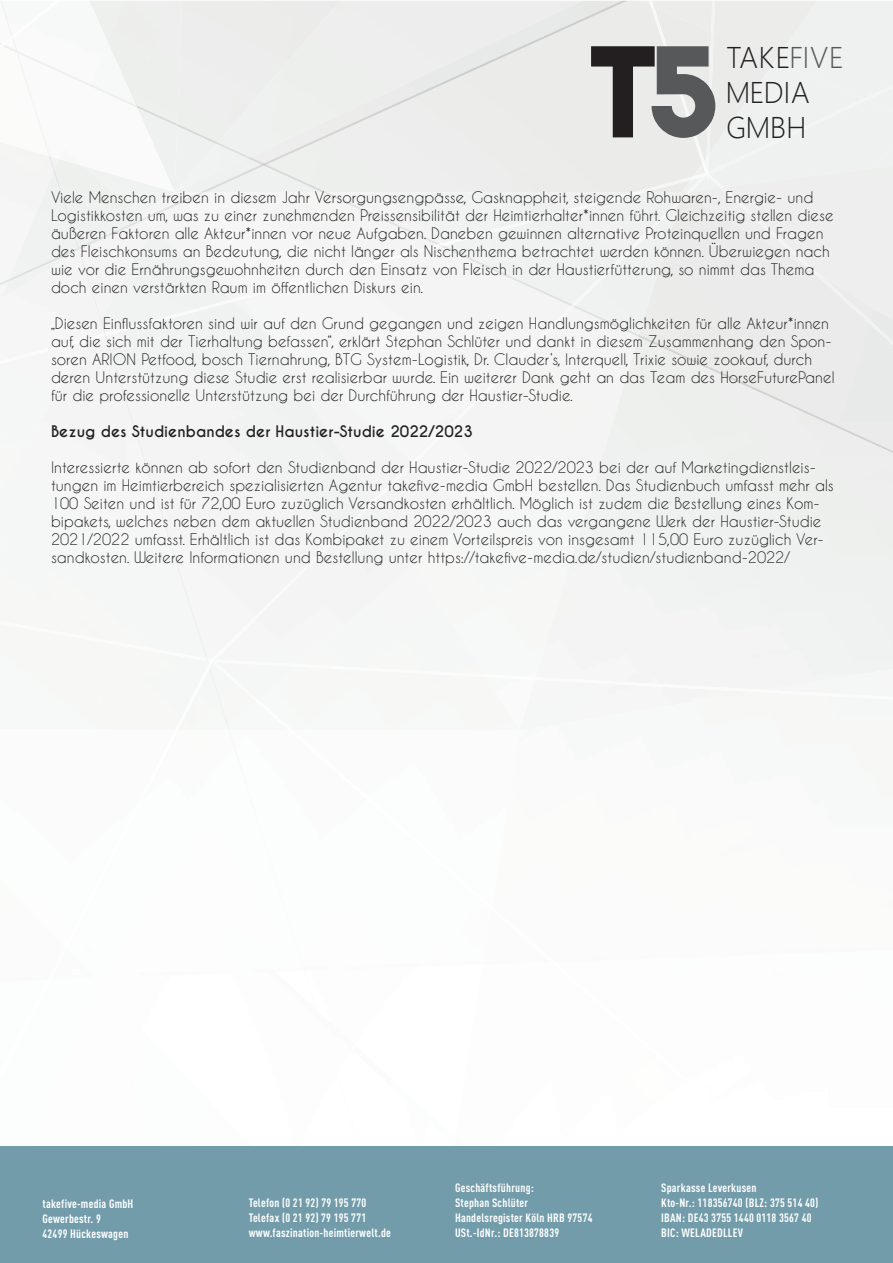
<style>
.page{position:relative;width:893px;height:1263px;background:#fff}
.page>*{position:absolute;margin:0;border:0;box-sizing:border-box;transform-origin:0 0}
.t1{font:123.6px "The Next Font";color:#231f20}
.t2{font:300 30px "Homizio";letter-spacing:.08em;color:#231f20}
.t3{font:15px/18px "Caviar Dreams";color:#231f20}
.t4{font:700 15px "Caviar Dreams";color:#231f20}
.t5{font:700 condensed 12px/15px "DIN Pro";letter-spacing:.02em;color:#fff}
.s1{color:#57585a}
</style>
<div class="page">
<img style="left:777px;top:244px;width:5px;height:5px">
<div style="left:574px;top:306px;width:65px;height:31px;background:#f0f2f1"></div>
<div style="left:665px;top:249px;width:228px;height:98px;background:#eaebea"></div>
<div style="left:561px;top:348px;width:332px;height:342px;background:#f0f2f1"></div>
<img style="left:638px;top:335px;width:27px;height:13px">
<div style="left:663px;top:347px;width:230px;height:106px;background:#ececeb"></div>
<div style="left:766px;top:669px;width:127px;height:21px;background:#f5f6f5"></div>
<div style="left:374px;top:503px;width:40px;height:97px;background:#f3f4f3"></div>
<div style="left:785px;top:166px;width:108px;height:154px;background:#edeeed"></div>
<div style="left:373px;top:325px;width:39px;height:137px;background:#f5f6f5"></div>
<div style="left:441px;top:246px;width:132px;height:60px;background:#f1f3f2"></div>
<div style="left:207px;top:302px;width:166px;height:274px;background:#f3f4f3"></div>
<div style="left:105px;top:335px;width:102px;height:286px;background:#f3f4f3"></div>
<img style="left:177px;top:124px;width:41px;height:20px">
<div style="left:218px;top:1px;width:32px;height:141px;background:#ecedec"></div>
<img style="left:216px;top:142px;width:34px;height:16px">
<div style="left:250px;top:1px;width:14px;height:156px;background:#ecedec"></div>
<div style="left:264px;top:1px;width:363px;height:164px;background:#ececeb"></div>
<img style="left:200px;top:164px;width:127px;height:28px">
<img style="left:247px;top:157px;width:17px;height:7px">
<svg style="left:261px;top:163px;width:5px;height:3px"></svg>
<img style="left:181px;top:192px;width:25px;height:11px">
<div style="left:322px;top:192px;width:118px;height:53px;background:#f3f4f3"></div>
<div style="left:124px;top:1px;width:58px;height:123px;background:#edeeed"></div>
<img style="left:175px;top:105px;width:2px;height:21px">
<img style="left:108px;top:41px;width:28px;height:43px">
<img style="left:124px;top:86px;width:51px;height:80px">
<img style="left:41px;top:129px;width:4px;height:13px">
<img style="left:27px;top:86px;width:14px;height:43px">
<img style="left:90px;top:84px;width:47px;height:24px">
<div style="left:9px;top:171px;width:45px;height:77px;background:#f3f4f3"></div>
<img style="left:49px;top:156px;width:5px;height:15px">
<div style="left:54px;top:169px;width:26px;height:82px;background:#eff1f0"></div>
<img style="left:80px;top:220px;width:72px;height:98px">
<img style="left:102px;top:215px;width:40px;height:4px">
<div style="left:0;top:251px;width:100px;height:110px;background:#f3f4f3"></div>
<img style="left:142px;top:208px;width:11px;height:12px">
<img style="left:87px;top:219px;width:57px;height:27px">
<div style="left:153px;top:203px;width:89px;height:94px;background:#f5f6f5"></div>
<div style="left:101px;top:229px;width:130px;height:89px;background:#f3f4f3"></div>
<img style="left:90px;top:320px;width:10px;height:13px">
<img style="left:163px;top:201px;width:19px;height:10px">
<img style="left:1px;top:1px;width:11px;height:34px">
<svg style="left:0;top:35px;width:18px;height:18px"></svg>
<div style="left:242px;top:245px;width:199px;height:54px;background:#f5f6f5"></div>
<svg style="left:437px;top:244px;width:7px;height:3px"></svg>
<div style="left:0;top:337px;width:90px;height:27px;background:#f5f6f5"></div>
<svg style="left:231px;top:297px;width:12px;height:5px"></svg>
<img style="left:106px;top:299px;width:128px;height:36px">
<img style="left:88px;top:333px;width:17px;height:7px">
<div style="left:811px;top:270px;width:82px;height:75px;background:#eaebea"></div>
<div style="left:573px;top:199px;width:107px;height:107px;background:#eff1f0"></div>
<div style="left:412px;top:306px;width:162px;height:158px;background:#f3f4f3"></div>
<div style="left:373px;top:462px;width:41px;height:41px;background:#f3f4f3"></div>
<svg style="left:571px;top:304px;width:4px;height:3px"></svg>
<div style="left:212px;top:501px;width:162px;height:138px;background:#f3f4f3"></div>
<img style="left:535px;top:677px;width:127px;height:10px">
<img style="left:659px;top:684px;width:107px;height:8px">
<img style="left:754px;top:690px;width:139px;height:10px">
<div style="left:720px;top:187px;width:65px;height:57px;background:#edeeed"></div>
<img style="left:782px;top:243px;width:41px;height:34px">
<div style="left:775px;top:1px;width:118px;height:98px;background:#eff1f0"></div>
<div style="left:714px;top:99px;width:153px;height:75px;background:#eff1f0"></div>
<img style="left:863px;top:85px;width:30px;height:15px">
<div style="left:0;top:621px;width:207px;height:37px;background:#f7f7f6"></div>
<svg style="left:207px;top:661px;width:9px;height:8px"></svg>
<div style="left:651px;top:6px;width:53px;height:157px;background:#ebebea"></div>
<svg style="left:640px;top:1px;width:14px;height:6px"></svg>
<img style="left:706px;top:32px;width:8px;height:122px">
<div style="left:678px;top:154px;width:45px;height:50px;background:#eff0ef"></div>
<div style="left:0;top:1146px;width:893px;height:117px;background:#729caa"></div>
<h1 class="t1" style="left:586px;top:8px;width:136px">T<span class="s1">5</span></h1>
<h2 class="t2" style="left:727px;top:40px;width:116px">TAKE<span class="s1">FIVE</span></h2>
<h2 class="t2" style="left:727px;top:74px;width:84px">MEDIA</h2>
<h2 class="t2" style="left:727px;top:110px;width:79px">GMBH</h2>
<p class="t3" style="left:51px;top:188px;width:784px">Viele Menschen treiben in diesem Jahr Versorgungsengpässe, Gasknappheit, steigende Rohwaren-, Energie- und Logistikkosten um, was zu einer zunehmenden Preissensibilität der Heimtierhalter*innen führt. Gleichzeitig stellen diese äußeren Faktoren alle Akteur*innen vor neue Aufgaben. Daneben gewinnen alternative Proteinquellen und Fragen des Fleischkonsums an Bedeutung, die nicht länger als Nischenthema betrachtet werden können. Überwiegen nach wie vor die Ernährungsgewohnheiten durch den Einsatz von Fleisch in der Haustierfütterung, so nimmt das Thema doch einen verstärkten Raum im öffentlichen Diskurs ein.</p>
<p class="t3" style="left:51px;top:314px;width:785px">„Diesen Einflussfaktoren sind wir auf den Grund gegangen und zeigen Handlungsmöglichkeiten für alle Akteur*innen auf, die sich mit der Tierhaltung befassen“, erklärt Stephan Schlüter und dankt in diesem Zusammenhang den Spon&shy;soren ARION Petfood, bosch Tiernahrung, BTG System-Logistik, Dr. Clauder’s, Interquell, Trixie sowie zookauf, durch deren Unterstützung diese Studie erst realisierbar wurde. Ein weiterer Dank geht an das Team des HorseFuturePanel für die professionelle Unterstützung bei der Durchführung der Haustier-Studie.</p>
<p class="t4" style="left:51px;top:422px;width:423px">Bezug des Studienbandes der Haustier-Studie 2022/2023</p>
<p class="t3" style="left:51px;top:458px;width:784px">Interessierte können ab sofort den Studienband der Haustier-Studie 2022/2023 bei der auf Marketingdienstleis&shy;tungen im Heimtierbereich spezialisierten Agentur takefive-media GmbH bestellen. Das Studienbuch umfasst mehr als 100 Seiten und ist für 72,00 Euro zuzüglich Versandkosten erhältlich. Möglich ist zudem die Bestellung eines Kom&shy;bipakets, welches neben dem aktuellen Studienband 2022/2023 auch das vergangene Werk der Haustier-Studie 2021/2022 umfasst. Erhältlich ist das Kombipaket zu einem Vorteilspreis von insgesamt 115,00 Euro zuzüglich Ver&shy;sandkosten. Weitere Informationen und Bestellung unter https://takefive-media.de/studien/studienband-2022/</p>
<p class="t5" style="left:43px;top:1195px;width:92px">takefive-media GmbH<br>Gewerbestr. 9<br>42499 Hückeswagen</p>
<p class="t5" style="left:249px;top:1194px;width:144px">Telefon (0 21 92) 79 195 770<br>Telefax (0 21 92) 79 195 771 www.faszination-heimtierwelt.de</p>
<p class="t5" style="left:455px;top:1180px;width:139px">Geschäftsführung:<br>Stephan Schlüter<br>Handelsregister Köln HRB 97574<br>USt.-IdNr.: DE813878839</p>
<p class="t5" style="left:661px;top:1179px;width:159px">Sparkasse Leverkusen<br>Kto-Nr.: 118356740 (BLZ: 375 514 40)<br>IBAN: DE43 3755 1440 0118 3567 40<br>BIC: WELADEDLLEV</p>
</div>
